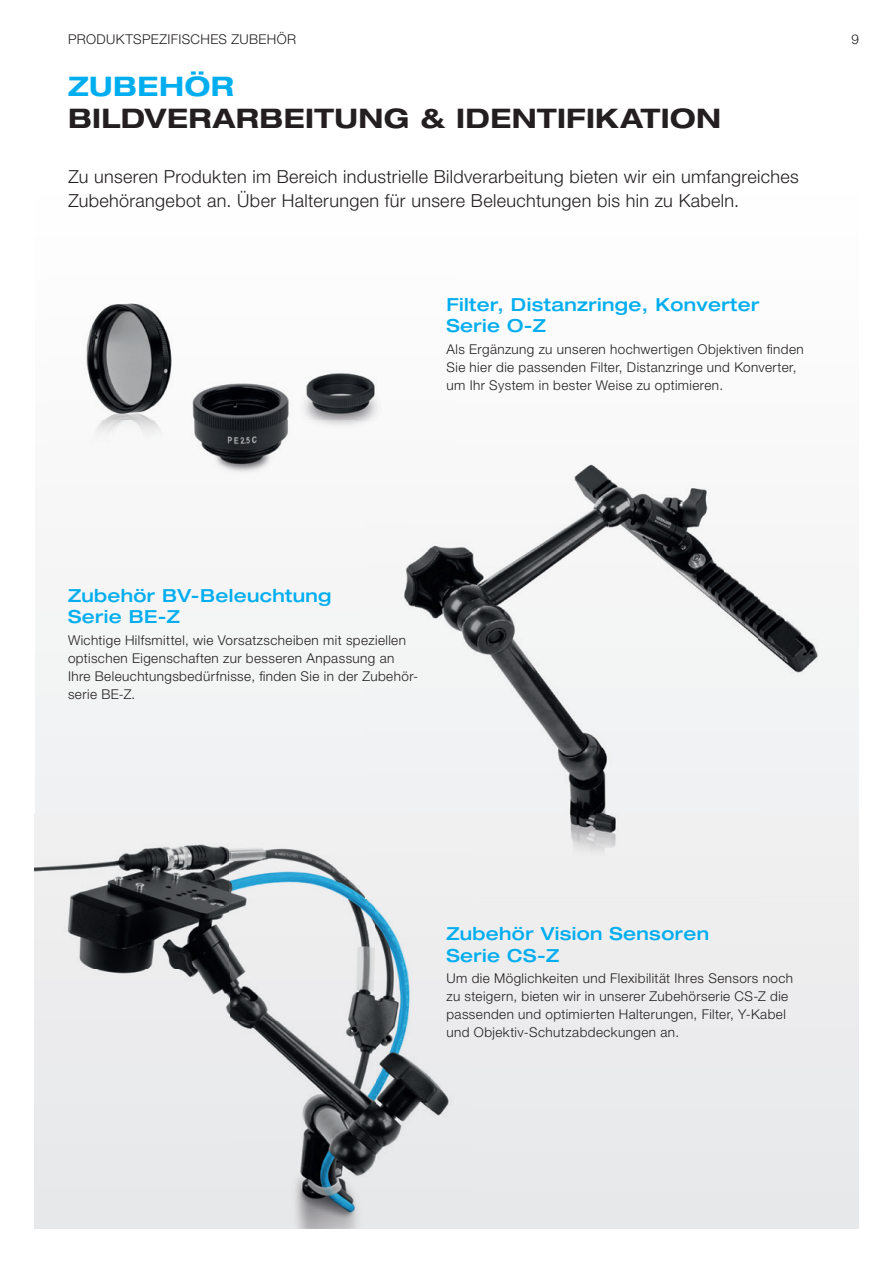
<style>
.page{position:relative;width:893px;height:1263px;background:#fff}
.page>*{position:absolute;margin:0;border:0;box-sizing:border-box;transform-origin:0 0}
.t1{font:700 expanded 27px "Helvetica Neue LTW1 G";letter-spacing:.01em;color:#231f20}
.t2{font:700 expanded 27px "Helvetica Neue LTW1 G";letter-spacing:.02em;color:#00aeef}
.t3{font:300 18px/24px "Helvetica Neue LTW1 G";letter-spacing:.02em;color:#231f20}
.t4{font:500 expanded 18px/21.6px "Helvetica Neue LTW1 G";letter-spacing:.02em;color:#00aeef}
.t5{font:300 13.5px/18px "Helvetica Neue LTW1 G";letter-spacing:.03em;color:#231f20}
</style>
<div class="page">
<div style="left:35px;top:606px;width:824px;height:623px;background:#ededee"></div>
<img style="left:86px;top:303px;width:293px;height:118px">
<img style="left:95px;top:421px;width:258px;height:53px">
<img style="left:34px;top:814px;width:341px;height:415px">
<img style="left:375px;top:898px;width:98px;height:331px">
<img style="left:415px;top:464px;width:344px;height:384px">
<img style="left:759px;top:596px;width:98px;height:302px">
<div style="left:366px;top:556px;width:49px;height:258px;background:#f2f3f4"></div>
<div style="left:473px;top:848px;width:286px;height:50px;background:#efeff0"></div>
<img style="left:366px;top:447px;width:89px;height:72px">
<div style="left:366px;top:814px;width:107px;height:84px;background:#efeff0"></div>
<p class="t5" style="left:68px;top:30px;width:230px">PRODUKTSPEZIFISCHES ZUBEHÖR</p>
<p class="t5" style="left:851px;top:30px;width:9px">9</p>
<h1 class="t2" style="left:68px;top:68px;width:167px">ZUBEHÖR</h1>
<h1 class="t1" style="left:68px;top:101px;width:654px">BILDVERARBEITUNG &amp; IDENTIFIKATION</h1>
<h2 class="t3" style="left:68px;top:164px;width:732px">Zu unseren Produkten im Bereich industrielle Bildverarbeitung bieten wir ein umfangreiches<br>Zubehörangebot an. Über Halterungen für unsere Beleuchtungen bis hin zu Kabeln.</h2>
<h2 class="t4" style="left:446px;top:293px;width:315px">Filter, Distanzringe, Konverter<br>Serie O-Z</h2>
<p class="t5" style="left:446px;top:340px;width:359px">Als Ergänzung zu unseren hochwertigen Objektiven finden<br>Sie hier die passenden Filter, Distanzringe und Konverter, um Ihr System in bester Weise zu optimieren.</p>
<h2 class="t4" style="left:68px;top:584px;width:265px">Zubehör BV-Beleuchtung<br>Serie BE-Z</h2>
<p class="t5" style="left:68px;top:631px;width:352px">Wichtige Hilfsmittel, wie Vorsatzscheiben mit speziellen optischen Eigenschaften zur besseren Anpassung an Ihre Beleuchtungsbedürfnisse, finden Sie in der Zubehör&shy;serie BE-Z.</p>
<h2 class="t4" style="left:446px;top:922px;width:264px">Zubehör Vision Sensoren<br>Serie CS-Z</h2>
<p class="t5" style="left:446px;top:969px;width:348px">Um die Möglichkeiten und Flexibilität Ihres Sensors noch zu steigern, bieten wir in unserer Zubehörserie CS-Z die passenden und optimierten Halterungen, Filter, Y-Kabel und Objektiv-Schutzabdeckungen an.</p>
</div>
